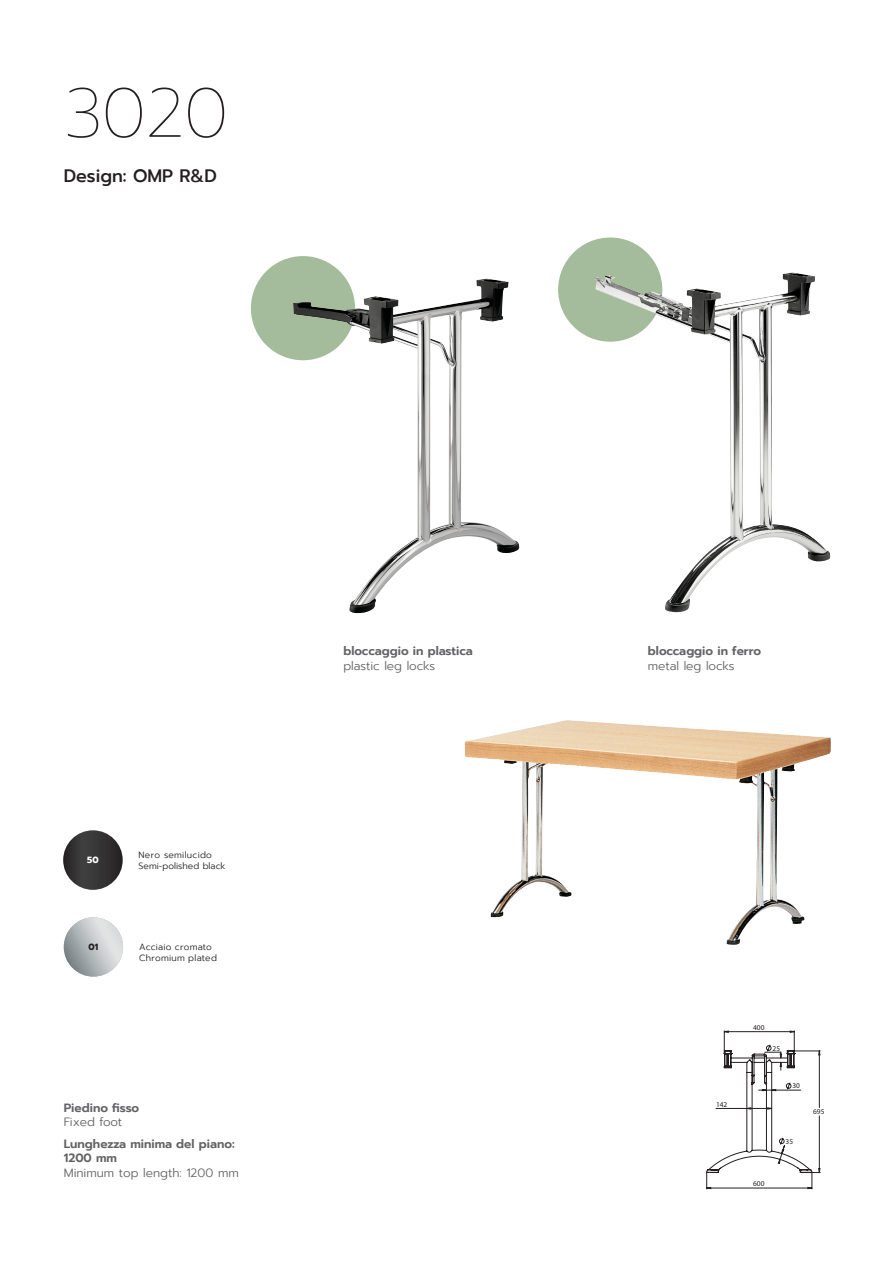
<style>
.page{position:relative;width:893px;height:1263px;background:#fff}
.page>*{position:absolute;margin:0;border:0;box-sizing:border-box;transform-origin:0 0}
.t1{font:100 69px "Prompt";color:#231f20}
.Testo{font:500 18px "Prompt";color:#231f20}
._02_Testo_tecnico_It{font:600 12px "Prompt";color:#636366}
._02_Testo_tecnico_en{font:300 12px "Prompt";color:#636366}
._02_Testo_tecnico_en-2{font:300 12px "Prompt";letter-spacing:-.02em;color:#636366}
._02_Colori{font:300 9px/10.8px "Prompt";color:#231f20}
._02_Colori-2{font:300 9px "Prompt";letter-spacing:.02em;color:#231f20}
._02_Colori-3{font:700 9px "Prompt";color:#fff}
.t2{font:700 9px "Prompt";color:#231f20}
.t3{font:7.35px "Arial";color:#231f20}
</style>
<div class="page">
<div style="left:558px;top:237px;width:104px;height:105px;background:#a4bc9b;border-radius:50%"></div>
<div style="left:251px;top:256px;width:104px;height:104px;background:#a4bc9b;border-radius:50%"></div>
<img style="left:293px;top:279px;width:226px;height:334px">
<img style="left:594px;top:273px;width:237px;height:340px">
<img style="left:464px;top:720px;width:367px;height:225px">
<hr style="left:707px;top:1262px;width:105px;height:1px;background:#231f20">
<svg style="left:706px;top:1030px;width:115px;height:160px"></svg>
<svg style="left:63px;top:830px;width:60px;height:60px;background:#393839"></svg>
<svg style="left:64px;top:917px;width:59px;height:59px;background:#bbbfc1"></svg>
<p class="t1" style="left:64px;top:66px;width:166px">3020</p>
<p class="Testo" style="left:64px;top:163px;width:155px">Design: OMP R&amp;D</p>
<p class="_02_Colori-3" style="left:87px;top:853px;width:13px">50</p>
<p class="_02_Colori" style="left:139px;top:849px;width:88px">Nero semilucido<br>Semi-polished black</p>
<p class="t2" style="left:88px;top:940px;width:11px">01</p>
<p class="_02_Colori-2" style="left:139px;top:941px;width:74px">Acciaio cromato</p>
<p class="_02_Colori-2" style="left:139px;top:952px;width:79px">Chromium plated</p>
<p class="_02_Testo_tecnico_It" style="left:64px;top:1099px;width:77px">Piedino fisso</p>
<p class="_02_Testo_tecnico_en-2" style="left:64px;top:1113px;width:60px">Fixed foot</p>
<p class="_02_Testo_tecnico_It" style="left:64px;top:1135px;width:172px">Lunghezza minima del piano:</p>
<p class="_02_Testo_tecnico_It" style="left:64px;top:1149px;width:55px">1200 mm</p>
<p class="_02_Testo_tecnico_en" style="left:64px;top:1164px;width:176px">Minimum top length: 1200 mm</p>
<p class="t3" style="left:78px;top:1108px;width:13px">142</p>
<p class="t3" style="left:149px;top:1145px;width:9px">35</p>
<p class="_02_Testo_tecnico_It" style="left:343px;top:642px;width:131px">bloccaggio in plastica</p>
<p class="_02_Testo_tecnico_en" style="left:343px;top:657px;width:93px">plastic leg locks</p>
<p class="_02_Testo_tecnico_It" style="left:648px;top:642px;width:115px">bloccaggio in ferro</p>
<p class="_02_Testo_tecnico_en" style="left:648px;top:657px;width:88px">metal leg locks</p>
<p class="t3" style="left:716px;top:1100px;width:13px">142</p>
<p class="t3" style="left:753px;top:1023px;width:13px">400</p>
<p class="t3" style="left:773px;top:1043px;width:9px">25</p>
<p class="t3" style="left:792px;top:1081px;width:9px">30</p>
<p class="t3" style="left:786px;top:1137px;width:9px">35</p>
<p class="t3" style="left:813px;top:1107px;width:13px">695</p>
<p class="t3" style="left:753px;top:1179px;width:13px">600</p>
</div>
